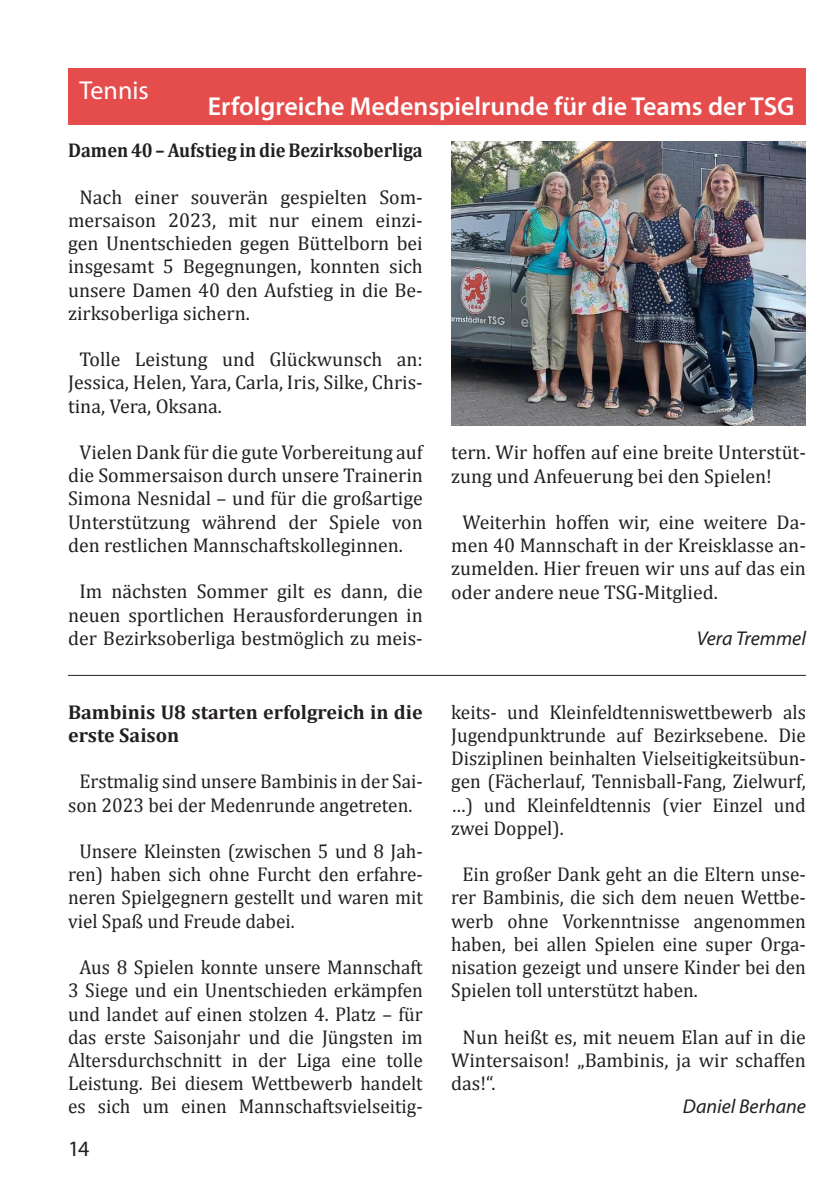
<style>
.page{position:relative;width:840px;height:1191px;background:#fff}
.page>*{position:absolute;margin:0;border:0;box-sizing:border-box;transform-origin:0 0}
.t1{font:600 26px "Myriad Pro";color:#fff}
.t2{font:26px "Myriad Pro";color:#fff}
.t3{font:22px "Myriad Pro";color:#231f20}
.t4{font:20px/23.2px "Cambria";color:#231f20;text-align:justify;scale:.96 1}
.t5{font:20px/23.2px "Cambria";color:#231f20;text-align:justify}
.t6{font:700 20px/23.2px "Cambria";color:#231f20}
.t7{font:700 20px "Cambria";color:#231f20;scale:.92 1}
.t8{font:italic 20px "Myriad Pro";color:#231f20}
</style>
<div class="page">
<div style="left:68px;top:68px;width:737px;height:57px;background:#e54d4d"></div>
<img style="left:451px;top:142px;width:354px;height:283px">
<hr style="left:68px;top:675px;width:737px;height:1px;background:#231f20">
<h1 class="t2" style="left:79px;top:74px;width:71px">Tennis</h1>
<h1 class="t1" style="left:208px;top:89px;width:588px">Erfolgreiche Medenspielrunde für die Teams der TSG</h1>
<p class="t7" style="left:68px;top:138px;width:387px">Damen 40 – Aufstieg in die Bezirksoberliga</p>
<p class="t5" style="left:68px;top:185px;width:356px;text-indent:11px">Nach einer souverän gespielten Som&shy;mersaison 2023, mit nur einem einzi&shy;gen Unentschieden gegen Büttelborn bei insgesamt 5 Begegnungen, konnten sich unsere Damen 40 den Aufstieg in die Be&shy;zirksoberliga sichern.</p>
<p class="t5" style="left:68px;top:348px;width:356px;text-indent:11px">Tolle Leistung und Glückwunsch an:<br>Jessica, Helen, Yara, Carla, Iris, Silke, Chris&shy;tina, Vera, Oksana.</p>
<p class="t5" style="left:68px;top:440px;width:356px;text-indent:11px">Vielen Dank für die gute Vorbereitung auf die Sommersaison durch unsere Trainerin Simona Nesnidal – und für die großartige Unterstützung während der Spiele von den restlichen Mannschaftskolleginnen.</p>
<p class="t5" style="left:68px;top:580px;width:356px;text-align:center">Im nächsten Sommer gilt es dann, die neuen sportlichen Herausforderungen in der Bezirksoberliga bestmöglich zu meis-</p>
<p class="t6" style="left:68px;top:700px;width:356px">Bambinis U8 starten erfolgreich in die erste Saison</p>
<p class="t4" style="left:68px;top:770px;width:371px;text-align:center">Erstmalig sind unsere Bambinis in der Sai&shy;son 2023 bei der Medenrunde angetreten.</p>
<p class="t4" style="left:68px;top:839px;width:371px;text-indent:11px">Unsere Kleinsten (zwischen 5 und 8 Jah&shy;ren) haben sich ohne Furcht den erfahre&shy;neren Spielgegnern gestellt und waren mit viel Spaß und Freude dabei.</p>
<p class="t4" style="left:68px;top:955px;width:371px;text-align:center">Aus 8 Spielen konnte unsere Mannschaft 3 Siege und ein Unentschieden erkämpfen und landet auf einen stolzen 4. Platz – für das erste Saisonjahr und die Jüngsten im Altersdurchschnitt in der Liga eine tolle Leistung. Bei diesem Wettbewerb handelt es sich um einen Mannschaftsvielseitig-</p>
<p class="t3" style="left:68px;top:1135px;width:23px">14</p>
<p class="t5" style="left:451px;top:441px;width:356px">tern. Wir hoffen auf eine breite Unterstüt&shy;zung und Anfeuerung bei den Spielen!</p>
<p class="t5" style="left:451px;top:510px;width:356px;text-indent:11px">Weiterhin hoffen wir, eine weitere Da&shy;men 40 Mannschaft in der Kreisklasse an&shy;zumelden. Hier freuen wir uns auf das ein oder andere neue TSG-Mitglied.</p>
<p class="t8" style="left:696px;top:626px;width:111px">Vera Tremmel</p>
<p class="t4" style="left:451px;top:700px;width:371px">keits- und Kleinfeldtenniswettbewerb als Jugendpunktrunde auf Bezirksebene. Die Disziplinen beinhalten Vielseitigkeitsübun&shy;gen (Fächerlauf, Tennisball-Fang, Zielwurf, …) und Kleinfeldtennis (vier Einzel und zwei Doppel).</p>
<p class="t4" style="left:451px;top:862px;width:371px;text-indent:11px">Ein großer Dank geht an die Eltern unse&shy;rer Bambinis, die sich dem neuen Wettbe&shy;werb ohne Vorkenntnisse angenommen haben, bei allen Spielen eine super Orga&shy;nisation gezeigt und unsere Kinder bei den Spielen toll unterstützt haben.</p>
<p class="t5" style="left:451px;top:1025px;width:356px;text-indent:11px">Nun heißt es, mit neuem Elan auf in die Wintersaison! „Bambinis, ja wir schaffen das!“.</p>
<p class="t8" style="left:682px;top:1094px;width:124px">Daniel Berhane</p>
</div>
